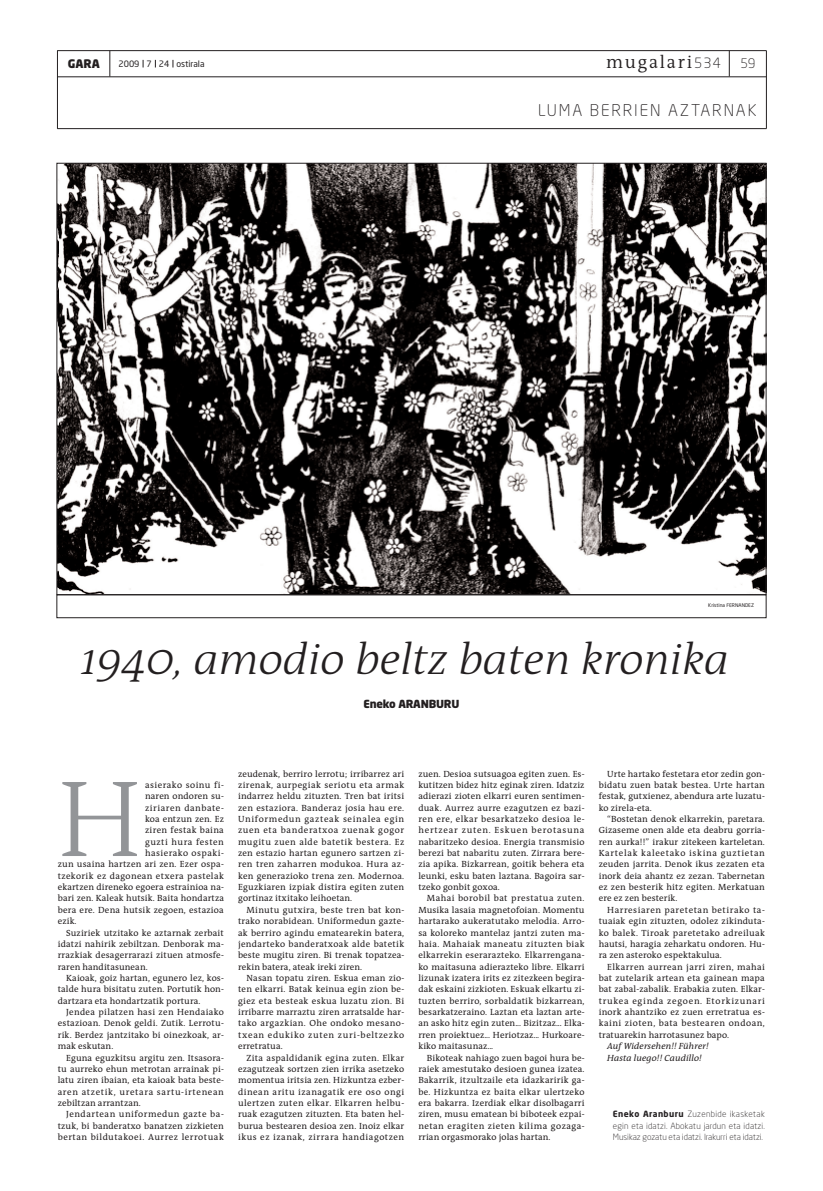
<style>
.page{position:relative;width:823px;height:1191px;background:#fff}
.page>*{position:absolute;margin:0;border:0;box-sizing:border-box;transform-origin:0 0}
.t1{font:300 109.6px "The Antiqua B3";color:#939598}
.t2{font:italic 300 44px "The Antiqua B3 i";color:#231f20}
.t3{font:300 18px "The Antiqua B4";letter-spacing:.1em;color:#231f20}
.t4{font:300 16px "Neo Sans";letter-spacing:.115em;color:#231f20}
.t5{font:300 13px "Neo Sans";color:#231f20}
.t6{font:900 11.7px "Neo Sans";color:#231f20}
.t7{font:900 11px "Neo Sans";letter-spacing:-.02em;color:#231f20}
.t8{font:9px/11.4px "The Antiqua B5";letter-spacing:.015em;color:#231f20;text-align:justify}
.t9{font:9px "The Antiqua B5";letter-spacing:.055em;color:#231f20}
.t10{font:9px "The Antiqua B5";letter-spacing:.035em;color:#231f20}
.t11{font:9px "The Antiqua B5";letter-spacing:.06em;color:#231f20}
.t12{font:italic 9px/11.4px "The Antiqua B5 i";letter-spacing:.015em;color:#231f20}
.t13{font:9px "The Antiqua B5";letter-spacing:.07em;color:#231f20}
.t14{font:9px "The Antiqua B5";letter-spacing:.05em;color:#231f20}
.t15{font:9px "The Antiqua B5";letter-spacing:.04em;color:#231f20}
.t16{font:8.7px "Neo Sans";color:#231f20}
.t17{font:300 8.5px/11.4px "Neo Sans";color:#231f20;text-align:justify}
.t18{font:5px "Neo Sans";color:#231f20}
.s1{font-family:"Neo Sans";font-size:14px}
.s2{font-weight:700}
</style>
<div class="page">
<svg style="left:110px;top:51px;width:1px;height:25px"></svg>
<svg style="left:728px;top:51px;width:1px;height:25px"></svg>
<hr style="left:57px;top:76px;width:709px;height:1px;background:#231f20">
<hr style="left:765px;top:51px;width:1px;height:78px;background:#231f20">
<hr style="left:57px;top:50px;width:709px;height:1px;background:#231f20">
<hr style="left:57px;top:128px;width:709px;height:1px;background:#231f20">
<hr style="left:57px;top:51px;width:1px;height:78px;background:#231f20">
<img style="left:59px;top:165px;width:704px;height:428px">
<div style="left:57px;top:595px;width:708px;height:23px;border:1px solid #231f20"></div>
<p class="t6" style="left:68px;top:58px;width:34px">GARA</p>
<h3 class="t3" style="left:605px;top:53px;width:116px">mugalari<span class="s1">534</span></h3>
<p class="t16" style="left:118px;top:60px;width:87px">2009 7 24 ostirala</p>
<h3 class="t5" style="left:740px;top:57px;width:17px">59</h3>
<h3 class="t4" style="left:537px;top:103px;width:220px">LUMA BERRIEN AZTARNAK</h3>
<p class="t18" style="left:707px;top:602px;width:47px">Kristina FERNANDEZ</p>
<h2 class="t2" style="left:81px;top:637px;width:648px">1940, amodio beltz baten kronika</h2>
<p class="t7" style="left:363px;top:699px;width:97px">Eneko ARANBURU</p>
<h1 class="t1" style="left:58px;top:763px;width:85px">H</h1>
<p class="t14" style="left:145px;top:780px;width:80px">asierako soinu fi-</p>
<p class="t8" style="left:145px;top:791px;width:80px">naren ondoren su-</p>
<p class="t11" style="left:145px;top:803px;width:80px">ziriaren danbate-</p>
<p class="t8" style="left:145px;top:813px;width:80px">koa entzun zen. Ez</p>
<p class="t10" style="left:145px;top:825px;width:80px">ziren festak baina</p>
<p class="t9" style="left:145px;top:837px;width:80px">guzti hura festen</p>
<p class="t14" style="left:145px;top:848px;width:80px">hasierako ospaki-</p>
<p class="t8" style="left:58px;top:859px;width:167px">zun usaina hartzen ari zen. Ezer ospa-</p>
<p class="t15" style="left:58px;top:871px;width:167px">tzekorik ez dagonean etxera pastelak</p>
<p class="t8" style="left:58px;top:881px;width:167px">ekartzen direneko egoera estrainioa na-</p>
<p class="t8" style="left:58px;top:893px;width:168px">bari zen. Kaleak hutsik. Baita hondartza</p>
<p class="t8" style="left:58px;top:904px;width:167px">bera ere. Dena hutsik zegoen, estazioa</p>
<p class="t8" style="left:58px;top:915px;width:20px">ezik.</p>
<p class="t8" style="left:66px;top:927px;width:159px">Suziriek utzitako ke aztarnak zerbait</p>
<p class="t8" style="left:58px;top:938px;width:167px">idatzi nahirik zebiltzan. Denborak ma-</p>
<p class="t8" style="left:58px;top:950px;width:167px">rrazkiak desagerrarazi zituen atmosfe-</p>
<p class="t8" style="left:58px;top:961px;width:91px">raren handitasunean.</p>
<p class="t8" style="left:66px;top:972px;width:159px">Kaioak, goiz hartan, egunero lez, kos-</p>
<p class="t8" style="left:58px;top:984px;width:167px">talde hura bisitatu zuten. Portutik hon-</p>
<p class="t8" style="left:58px;top:995px;width:144px">dartzara eta hondartzatik portura.</p>
<p class="t10" style="left:66px;top:1007px;width:159px">Jendea pilatzen hasi zen Hendaiako</p>
<p class="t8" style="left:58px;top:1018px;width:167px">estazioan. Denok geldi. Zutik. Lerrotu-</p>
<p class="t8" style="left:58px;top:1029px;width:167px">rik. Berdez jantzitako bi oinezkoak, ar-</p>
<p class="t8" style="left:58px;top:1040px;width:57px">mak eskutan.</p>
<p class="t8" style="left:66px;top:1052px;width:159px">Eguna eguzkitsu argitu zen. Itsasora-</p>
<p class="t8" style="left:58px;top:1063px;width:167px">tu aurreko ehun metrotan arrainak pi-</p>
<p class="t8" style="left:58px;top:1074px;width:167px">latu ziren ibaian, eta kaioak bata beste-</p>
<p class="t13" style="left:58px;top:1087px;width:167px">aren atzetik, uretara sartu-irtenean</p>
<p class="t8" style="left:58px;top:1097px;width:85px">zebiltzan arrantzan.</p>
<p class="t11" style="left:66px;top:1109px;width:159px">Jendartean uniformedun gazte ba-</p>
<p class="t8" style="left:58px;top:1120px;width:167px">tzuk, bi banderatxo banatzen zizkieten</p>
<p class="t9" style="left:58px;top:1132px;width:167px">bertan bildutakoei. Aurrez lerrotuak</p>
<p class="t8" style="left:238px;top:768px;width:167px">zeudenak, berriro lerrotu; irribarrez ari zirenak, aurpegiak seriotu eta armak indarrez heldu zituzten. Tren bat iritsi zen estaziora. Banderaz josia hau ere.<br>Uniformedun gazteak seinalea egin zuen eta banderatxoa zuenak gogor mugitu zuen alde batetik bestera. Ez zen estazio hartan egunero sartzen zi&shy;ren tren zaharren modukoa. Hura az&shy;ken generazioko trena zen. Modernoa.<br>Eguzkiaren izpiak distira egiten zuten gortinaz itxitako leihoetan.</p>
<p class="t8" style="left:238px;top:904px;width:167px;text-indent:9px">Minutu gutxira, beste tren bat kon&shy;trako norabidean. Uniformedun gazte&shy;ak berriro agindu ematearekin batera, jendarteko banderatxoak alde batetik beste mugitu ziren. Bi trenak topatzea&shy;rekin batera, ateak ireki ziren.</p>
<p class="t8" style="left:238px;top:972px;width:167px;text-indent:9px">Nasan topatu ziren. Eskua eman zio&shy;ten elkarri. Batak keinua egin zion be&shy;giez eta besteak eskua luzatu zion. Bi irribarre marraztu ziren arratsalde har&shy;tako argazkian. Ohe ondoko mesano&shy;txean edukiko zuten zuri-beltzezko erretratua.</p>
<p class="t8" style="left:238px;top:1052px;width:167px;text-indent:9px">Zita aspaldidanik egina zuten. Elkar ezagutzeak sortzen zien irrika asetzeko momentua iritsia zen. Hizkuntza ezber&shy;dinean aritu izanagatik ere oso ongi ulertzen zuten elkar. Elkarren helbu&shy;ruak ezagutzen zituzten. Eta baten hel&shy;burua bestearen desioa zen. Inoiz elkar ikus ez izanak, zirrara handiagotzen</p>
<p class="t8" style="left:418px;top:768px;width:167px">zuen. Desioa sutsuagoa egiten zuen. Es&shy;kutitzen bidez hitz eginak ziren. Idatziz adierazi zioten elkarri euren sentimen&shy;duak. Aurrez aurre ezagutzen ez bazi&shy;ren ere, elkar besarkatzeko desioa le&shy;hertzear zuten. Eskuen berotasuna nabaritzeko desioa. Energia transmisio berezi bat nabaritu zuten. Zirrara bere&shy;zia apika. Bizkarrean, goitik behera eta leunki, esku baten laztana. Bagoira sar&shy;tzeko gonbit goxoa.</p>
<p class="t8" style="left:418px;top:893px;width:167px;text-indent:9px">Mahai borobil bat prestatua zuten.<br>Musika lasaia magnetofoian. Momentu hartarako aukeratutako melodia. Arro&shy;sa koloreko mantelaz jantzi zuten ma&shy;haia. Mahaiak maneatu zituzten biak elkarrekin eserarazteko. Elkarrengana&shy;ko maitasuna adierazteko libre. Elkarri lizunak izatera irits ez zitezkeen begira&shy;dak eskaini zizkioten. Eskuak elkartu zi&shy;tuzten berriro, sorbaldatik bizkarrean, besarkatzeraino. Laztan eta laztan arte&shy;an asko hitz egin zuten... Bizitzaz... Elka&shy;rren proiektuez... Heriotzaz... Hurkoare&shy;kiko maitasunaz...</p>
<p class="t8" style="left:418px;top:1052px;width:167px;text-indent:9px">Bikoteak nahiago zuen bagoi hura be&shy;raiek amestutako desioen gunea izatea.<br>Bakarrik, itzultzaile eta idazkaririk ga&shy;be. Hizkuntza ez baita elkar ulertzeko era bakarra. Izerdiak elkar disolbagarri ziren, musu ematean bi biboteek ezpai&shy;netan eragiten zieten kilima gozaga&shy;rrian orgasmorako jolas hartan.</p>
<p class="t8" style="left:598px;top:768px;width:167px;text-indent:9px">Urte hartako festetara etor zedin gon&shy;bidatu zuen batak bestea. Urte hartan festak, gutxienez, abendura arte luzatu&shy;ko zirela-eta.</p>
<p class="t8" style="left:598px;top:813px;width:167px;text-indent:9px">“Bostetan denok elkarrekin, paretara.<br>Gizaseme onen alde eta deabru gorria&shy;ren aurka!!” irakur zitekeen karteletan.<br>Kartelak kaleetako iskina guztietan zeuden jarrita. Denok ikus zezaten eta inork deia ahantz ez zezan. Tabernetan ez zen besterik hitz egiten. Merkatuan ere ez zen besterik.</p>
<p class="t8" style="left:598px;top:904px;width:167px;text-indent:9px">Harresiaren paretetan betirako ta&shy;tuaiak egin zituzten, odolez zikinduta&shy;ko balek. Tiroak paretetako adreiluak hautsi, haragia zeharkatu ondoren. Hu&shy;ra zen asteroko espektakulua.</p>
<p class="t8" style="left:598px;top:961px;width:167px;text-indent:9px">Elkarren aurrean jarri ziren, mahai bat zutelarik artean eta gainean mapa bat zabal-zabalik. Erabakia zuten. Elkar&shy;trukea eginda zegoen. Etorkizunari inork ahantziko ez zuen erretratua es&shy;kaini zioten, bata bestearen ondoan, tratuarekin harrotasunez bapo.</p>
<p class="t12" style="left:607px;top:1040px;width:103px">Auf Widersehen!! Führer!<br>Hasta luego!! Caudillo!</p>
<p class="t17" style="left:612px;top:1109px;width:153px"><span class="s2">Eneko Aranburu</span> Zuzenbide ikasketak egin eta idatzi. Abokatu jardun eta idatzi.<br>Musikaz gozatu eta idatzi. Irakurri eta idatzi.</p>
</div>
